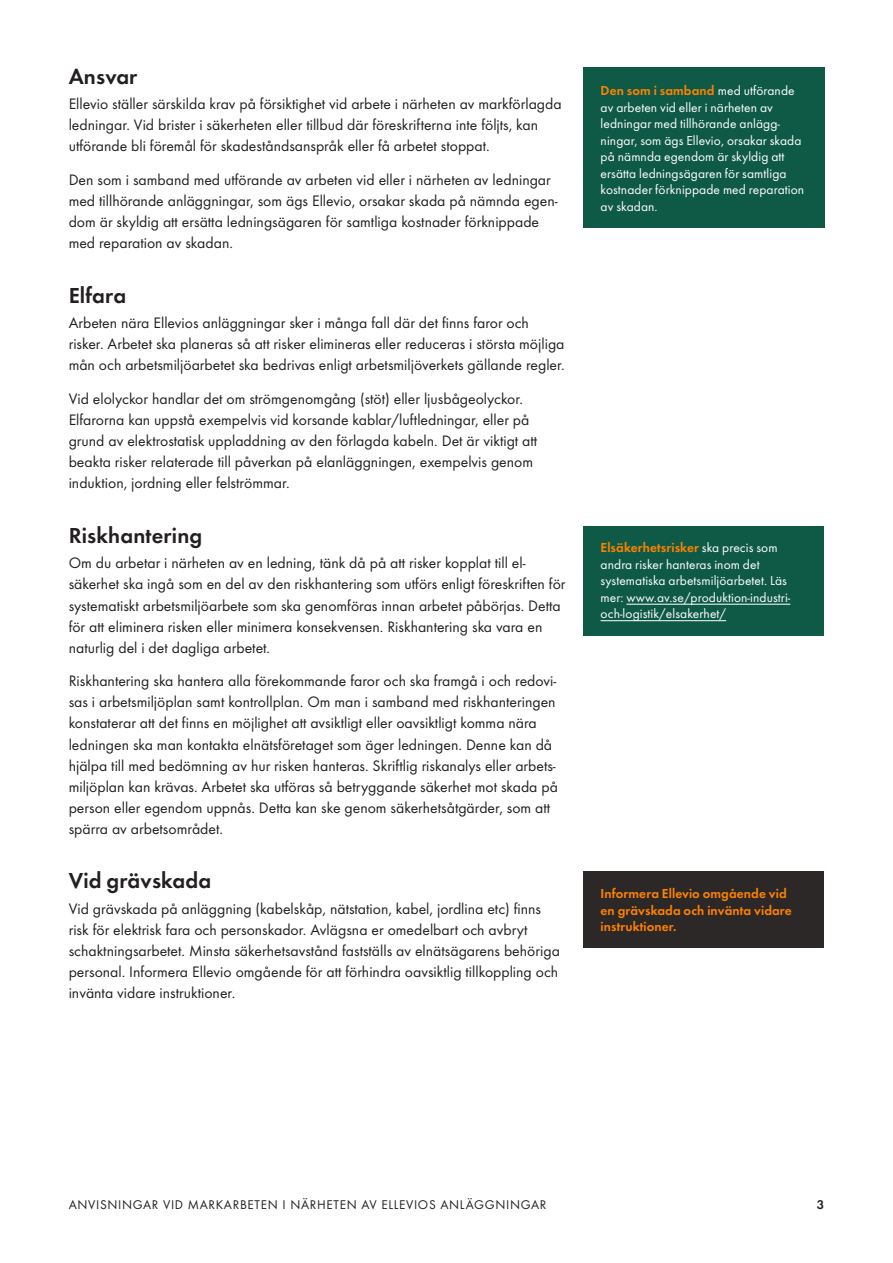
<style>
.page{position:relative;width:893px;height:1263px;background:#fff}
.page>*{position:absolute;margin:0;border:0;box-sizing:border-box;transform-origin:0 0}
.t1{font:600 22.5px "Futura EF";letter-spacing:.005em;color:#231f20}
.t2{font:15.75px/21px "Futura EF";color:#231f20}
.t3{font:13.5px/16.5px "Futura EF";letter-spacing:.01em;color:#fff}
.t4{font:600 13.5px/16.5px "Futura EF";letter-spacing:.01em;color:#ff8200}
.t5{font:13.2px "Futura EF";letter-spacing:.05em;color:#231f20}
.t6{font:600 13.2px "Futura EF";color:#231f20}
.s1{font-weight:600;color:#ff8200}
</style>
<div class="page">
<div style="left:584px;top:526px;width:240px;height:109px;background:#0f5a46"></div>
<hr style="left:626px;top:604px;width:164px;height:1px;background:#fff">
<hr style="left:601px;top:620px;width:125px;height:1px;background:#fff">
<div style="left:584px;top:872px;width:240px;height:76px;background:#2c2827"></div>
<div style="left:584px;top:67px;width:241px;height:161px;background:#0f5a46"></div>
<h1 class="t1" style="left:69px;top:63px;width:70px">Ansvar</h1>
<p class="t2" style="left:69px;top:94px;width:494px">Ellevio ställer särskilda krav på försiktighet vid arbete i närheten av markförlagda ledningar. Vid brister i säkerheten eller tillbud där föreskrifterna inte följts, kan utförande bli föremål för skadeståndsanspråk eller få arbetet stoppat.</p>
<p class="t2" style="left:69px;top:169px;width:491px">Den som i samband med utförande av arbeten vid eller i närheten av ledningar med tillhörande anläggningar, som ägs Ellevio, orsakar skada på nämnda egen&shy;dom är skyldig att ersätta ledningsägaren för samtliga kostnader förknippade med reparation av skadan.</p>
<h1 class="t1" style="left:69px;top:282px;width:59px">Elfara</h1>
<p class="t2" style="left:69px;top:313px;width:498px">Arbeten nära Ellevios anläggningar sker i många fall där det finns faror och risker. Arbetet ska planeras så att risker elimineras eller reduceras i största möjliga mån och arbetsmiljöarbetet ska bedrivas enligt arbetsmiljöverkets gällande regler.</p>
<p class="t2" style="left:69px;top:388px;width:470px">Vid elolyckor handlar det om strömgenomgång (stöt) eller ljusbågeolyckor.<br>Elfarorna kan uppstå exempelvis vid korsande kablar/luftledningar, eller på grund av elektrostatisk uppladdning av den förlagda kabeln. Det är viktigt att beakta risker relaterade till påverkan på elanläggningen, exempelvis genom induktion, jordning eller felströmmar.</p>
<h1 class="t1" style="left:69px;top:522px;width:135px">Riskhantering</h1>
<p class="t2" style="left:69px;top:553px;width:498px">Om du arbetar i närheten av en ledning, tänk då på att risker kopplat till el-- säkerhet ska ingå som en del av den riskhantering som utförs enligt föreskriften för systematiskt arbetsmiljöarbete som ska genomföras innan arbetet påbörjas. Detta för att eliminera risken eller minimera konsekvensen. Riskhantering ska vara en naturlig del i det dagliga arbetet.</p>
<p class="t2" style="left:69px;top:671px;width:491px">Riskhantering ska hantera alla förekommande faror och ska framgå i och redovi&shy;sas i arbetsmiljöplan samt kontrollplan. Om man i samband med riskhanteringen konstaterar att det finns en möjlighet att avsiktligt eller oavsiktligt komma nära ledningen ska man kontakta elnätsföretaget som äger ledningen. Denne kan då hjälpa till med bedömning av hur risken hanteras. Skriftlig riskanalys eller arbets&shy;miljöplan kan krävas. Arbetet ska utföras så betryggande säkerhet mot skada på person eller egendom uppnås. Detta kan ske genom säkerhetsåtgärder, som att spärra av arbetsområdet.</p>
<h1 class="t1" style="left:69px;top:867px;width:144px">Vid grävskada</h1>
<p class="t2" style="left:69px;top:898px;width:493px">Vid grävskada på anläggning (kabelskåp, nätstation, kabel, jordlina etc) finns risk för elektrisk fara och personskador. Avlägsna er omedelbart och avbryt schaktningsarbetet. Minsta säkerhetsavstånd fastställs av elnätsägarens behöriga personal. Informera Ellevio omgående för att förhindra oavsiktlig tillkoppling och invänta vidare instruktioner.</p>
<p class="t3" style="left:601px;top:82px;width:205px"><span class="s1">Den som i samband</span> med utförande av arbeten vid eller i närheten av ledningar med tillhörande anlägg&shy;ningar, som ägs Ellevio, orsakar skada på nämnda egendom är skyldig att ersätta ledningsägaren för samtliga kostnader förknippade med reparation av skadan.</p>
<p class="t3" style="left:601px;top:540px;width:191px"><span class="s1">Elsäkerhetsrisker</span> ska precis som andra risker hanteras inom det systematiska arbetsmiljöarbetet. Läs mer: www.av.se/produktion-industri&shy;och-logistik/elsakerhet/</p>
<p class="t4" style="left:601px;top:885px;width:193px">Informera Ellevio omgående vid en grävskada och invänta vidare instruktioner.</p>
<p class="t5" style="left:69px;top:1196px;width:479px">ANVISNINGAR VID MARKARBETEN I NÄRHETEN AV ELLEVIOS ANLÄGGNINGAR</p>
<p class="t6" style="left:817px;top:1196px;width:9px">3</p>
</div>
